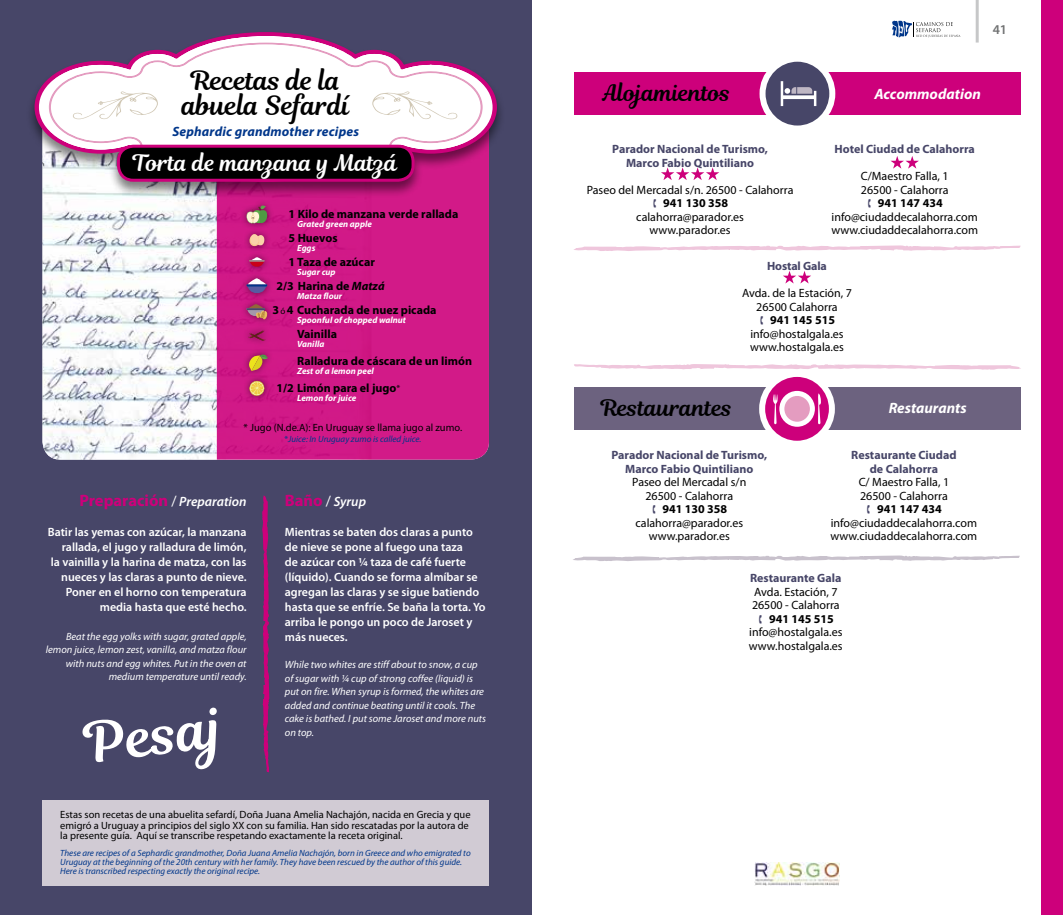
<style>
.page{position:relative;width:1063px;height:915px;background:#fff}
.page>*{position:absolute;margin:0;border:0;box-sizing:border-box;transform-origin:0 0}
.t1{font:26.25px/25.5px "Magnolia Script";color:#000;text-align:center}
.t2{font:22.5px "Magnolia Script";color:#000}
.t3{font:22.5px "Magnolia Script";color:#fff}
.t4{font:700 16.5px "Myriad Pro";color:#cd007b}
.t5{font:italic 700 15px "Myriad Pro";color:#fff}
.t6{font:italic 700 13.5px "Myriad Pro";letter-spacing:.01em;color:#00368a}
.t7{font:italic 600 13.5px "Myriad Pro";color:#fff}
.t8{font:600 13.5px "Myriad Pro";color:#707172}
.t9{font:12px/13.5px "Myriad Pro";color:#000}
.t10{font:600 12px/15px "Myriad Pro";color:#fff}
.t11{font:700 12px "Myriad Pro";color:#000}
.t12{font:700 12px/13.5px "Myriad Pro";color:#474668;text-align:center}
.t13{font:italic 10.5px/13.5px "Myriad Pro";color:#fff}
.t14{font:10.5px/10.5px "Myriad Pro";color:#000}
.t15{font:italic 9px/9px "Myriad Pro";color:#00368a}
.t16{font:italic 700 9px "Myriad Pro";color:#fff}
.s1{font-style:italic}
.s2{font-weight:400;font-size:9px}
.s3{font-style:normal}
.s4{font-weight:400;font-size:15px;color:#fff}
.s5{font-weight:600;font-style:italic;font-size:13.5px;color:#fff}
.s6{font-weight:700;font-style:normal;font-size:16.5px;color:#cd007b}
.s7{font-weight:400;font-style:normal;font-size:15px}
</style>
<div class="page">
<div style="left:1042px;top:0;width:21px;height:914px;background:#cd007b"></div>
<hr style="left:976px;top:0;width:3px;height:43px;background:#c6c7c8">
<svg style="left:892px;top:21px;width:69px;height:17px"></svg>
<div style="left:0;top:0;width:531px;height:914px;background:#474668"></div>
<div style="left:43px;top:799px;width:446px;height:85px;background:#d1cbd4"></div>
<img style="left:43px;top:199px;width:174px;height:260px">
<div style="left:217px;top:199px;width:272px;height:260px;background:#d21a88"></div>
<svg style="left:262px;top:495px;width:8px;height:277px"></svg>
<div style="left:26px;top:31px;width:480px;height:168px;background:#000;opacity:.5"></div>
<svg style="left:33px;top:31px;width:465px;height:152px"></svg>
<svg style="left:35px;top:33px;width:461px;height:147px"></svg>
<svg style="left:48px;top:42px;width:435px;height:130px;background:#e1d0de"></svg>
<svg style="left:372px;top:91px;width:86px;height:28px;background:#faf9f7"></svg>
<svg style="left:72px;top:91px;width:86px;height:28px;background:#faf9f7"></svg>
<div style="left:118px;top:146px;width:295px;height:34px;background:#000;border-radius:15px"></div>
<div style="left:117px;top:145px;width:298px;height:37px;border:3px solid #cd007b;border-radius:15px"></div>
<div style="left:240px;top:271px;width:34px;height:29px;background:#000;opacity:.5"></div>
<svg style="left:247px;top:277px;width:20px;height:16px"></svg>
<div style="left:242px;top:250px;width:30px;height:23px;background:#000;opacity:.5"></div>
<svg style="left:249px;top:257px;width:16px;height:9px"></svg>
<div style="left:240px;top:297px;width:34px;height:29px;background:#000;opacity:.5"></div>
<svg style="left:247px;top:303px;width:20px;height:16px"></svg>
<div style="left:242px;top:348px;width:32px;height:29px;background:#000;opacity:.5"></div>
<svg style="left:247px;top:352px;width:21px;height:19px"></svg>
<div style="left:243px;top:374px;width:28px;height:28px;background:#000;opacity:.5"></div>
<svg style="left:248px;top:380px;width:17px;height:16px"></svg>
<div style="left:240px;top:199px;width:34px;height:31px;background:#000;opacity:.5"></div>
<svg style="left:246px;top:205px;width:22px;height:19px"></svg>
<svg style="left:82px;top:707px;width:135px;height:62px"></svg>
<div style="left:242px;top:324px;width:29px;height:23px;background:#ce1886"></div>
<svg style="left:248px;top:330px;width:17px;height:11px"></svg>
<div style="left:243px;top:227px;width:28px;height:26px;background:#000;opacity:.5"></div>
<svg style="left:249px;top:234px;width:15px;height:12px"></svg>
<div style="left:574px;top:72px;width:447px;height:43px;background:#cd007b"></div>
<div style="left:574px;top:387px;width:446px;height:43px;background:#6c627f"></div>
<div style="left:763px;top:59px;width:69px;height:69px;background:#474668;border-radius:50%"></div>
<div style="left:760px;top:56px;width:75px;height:75px;border:6px solid #fff;border-radius:50%"></div>
<svg style="left:781px;top:81px;width:35px;height:25px"></svg>
<svg style="left:762px;top:374px;width:70px;height:69px;background:#d4268e"></svg>
<div style="left:759px;top:371px;width:76px;height:75px;border:6px solid #fff;border-radius:50%"></div>
<div style="left:779px;top:391px;width:36px;height:35px;background:#fff;border-radius:50%"></div>
<div style="left:784px;top:396px;width:26px;height:25px;background:#e49cc0;border-radius:50%"></div>
<svg style="left:818px;top:393px;width:3px;height:31px"></svg>
<svg style="left:773px;top:394px;width:5px;height:30px"></svg>
<svg style="left:573px;top:555px;width:447px;height:6px"></svg>
<svg style="left:783px;top:271px;width:28px;height:12px"></svg>
<svg style="left:661px;top:167px;width:58px;height:13px"></svg>
<svg style="left:891px;top:156px;width:28px;height:12px"></svg>
<svg style="left:574px;top:245px;width:447px;height:6px"></svg>
<svg style="left:574px;top:364px;width:447px;height:6px"></svg>
<img style="left:755px;top:862px;width:85px;height:22px">
<h1 class="t1" style="left:182px;top:67px;width:169px">Recetas de la abuela Sefardí</h1>
<p class="t6" style="left:172px;top:123px;width:188px">Sephardic grandmother recipes</p>
<h2 class="t3" style="left:133px;top:146px;width:266px">Torta de manzana y Matzá</h2>
<p class="t11" style="left:289px;top:206px;width:171px">1 Kilo de manzana verde rallada</p>
<p class="t16" style="left:297px;top:218px;width:76px">Grated green apple</p>
<p class="t11" style="left:289px;top:230px;width:50px">5 Huevos</p>
<p class="t16" style="left:297px;top:242px;width:20px">Eggs</p>
<p class="t11" style="left:289px;top:254px;width:88px">1 Taza de azúcar</p>
<p class="t16" style="left:297px;top:266px;width:40px">Sugar cup</p>
<p class="t11" style="left:277px;top:278px;width:110px">2/3 Harina de <span class="s1">Matzá</span></p>
<p class="t16" style="left:297px;top:290px;width:46px">Matza flour</p>
<p class="t11" style="left:273px;top:302px;width:166px">3 <span class="s2">ó</span> 4 Cucharada de nuez picada</p>
<p class="t16" style="left:297px;top:314px;width:110px">Spoonful of chopped walnut</p>
<p class="t11" style="left:297px;top:326px;width:42px">Vainilla</p>
<p class="t16" style="left:297px;top:338px;width:29px">Vanilla</p>
<p class="t11" style="left:297px;top:353px;width:176px">Ralladura de cáscara de un limón</p>
<p class="t16" style="left:297px;top:365px;width:78px">Zest of a lemon peel</p>
<p class="t11" style="left:277px;top:380px;width:125px">1/2 Limón para el jugo<span class="s2">*</span></p>
<p class="t16" style="left:297px;top:392px;width:61px">Lemon for juice</p>
<p class="t14" style="left:244px;top:422px;width:220px">* Jugo (N.de.A): En Uruguay se llama jugo al zumo.</p>
<p class="t15" style="left:284px;top:434px;width:139px"><span class="s3">*</span>Juice: In Uruguay zumo is called juice.</p>
<h3 class="t4" style="left:79px;top:489px;width:169px">Preparación <span class="s4">/</span> <span class="s5">Preparation</span></h3>
<p class="t10" style="left:48px;top:524px;width:200px;text-align:right">Batir las yemas con azúcar, la manzana rallada, el jugo y ralladura de limón,<br>la vainilla y la harina de matza, con las nueces y las claras a punto de nieve.<br>Poner en el horno con temperatura media hasta que esté hecho.</p>
<p class="t13" style="left:46px;top:629px;width:202px;text-align:right">Beat the egg yolks with sugar, grated apple, lemon juice, lemon zest, vanilla, and matza flour with nuts and egg whites. Put in the oven at medium temperature until ready.</p>
<p class="t7" style="left:285px;top:492px;width:83px"><span class="s6">Baño</span> <span class="s7">/</span> Syrup</p>
<p class="t10" style="left:285px;top:524px;width:202px">Mientras se baten dos claras a punto de nieve se pone al fuego una taza<br>de azúcar con ¼ taza de café fuerte (líquido). Cuando se forma almíbar se agregan las claras y se sigue batiendo hasta que se enfríe. Se baña la torta. Yo arriba le pongo un poco de Jaroset y más nueces.</p>
<p class="t13" style="left:285px;top:657px;width:203px">While two whites are stiff about to snow, a cup of sugar with ¼ cup of strong coffee (liquid) is put on fire. When syrup is formed, the whites are added and continue beating until it cools. The cake is bathed. I put some Jaroset and more nuts on top.</p>
<p class="t14" style="left:60px;top:808px;width:412px">Estas son recetas de una abuelita sefardí, Doña Juana Amelia Nachajón, nacida en Grecia y que emigró a Uruguay a principios del siglo XX con su familia. Han sido rescatadas por la autora de la presente guía. Aquí se transcribe respetando exactamente la receta original.</p>
<p class="t15" style="left:60px;top:847px;width:412px">These are recipes of a Sephardic grandmother, Doña Juana Amelia Nachajón, born in Greece and who emigrated to<br>Uruguay at the beginning of the 20th century with her family. They have been rescued by the author of this guide.<br>Here is transcribed respecting exactly the original recipe.</p>
<p class="t8" style="left:993px;top:21px;width:16px">41</p>
<h2 class="t2" style="left:603px;top:76px;width:129px">Alojamientos</h2>
<p class="t5" style="left:874px;top:84px;width:108px">Accommodation</p>
<p class="t12" style="left:612px;top:142px;width:157px">Parador Nacional de Turismo,<br>Marco Fabio Quintiliano</p>
<p class="t9" style="left:587px;top:183px;width:208px">Paseo del Mercadal s/n. 26500 - Calahorra</p>
<p class="t11" style="left:663px;top:195px;width:66px">941 130 358</p>
<p class="t9" style="left:636px;top:210px;width:109px;text-align:center">calahorra@parador.es www.parador.es</p>
<p class="t12" style="left:835px;top:142px;width:142px">Hotel Ciudad de Calahorra</p>
<p class="t9" style="left:861px;top:169px;width:89px">C/Maestro Falla, 1<br>26500 - Calahorra</p>
<p class="t11" style="left:878px;top:195px;width:66px">941 147 434</p>
<p class="t9" style="left:831px;top:210px;width:148px">info@ciudaddecalahorra.com www.ciudaddecalahorra.com</p>
<p class="t12" style="left:767px;top:259px;width:61px">Hostal Gala</p>
<p class="t9" style="left:742px;top:286px;width:111px;text-align:center">Avda. de la Estación, 7<br>26500 Calahorra</p>
<p class="t11" style="left:770px;top:312px;width:66px">941 145 515</p>
<p class="t9" style="left:750px;top:326px;width:95px">info@hostalgala.es www.hostalgala.es</p>
<h2 class="t2" style="left:601px;top:391px;width:133px">Restaurantes</h2>
<p class="t5" style="left:889px;top:398px;width:79px">Restaurants</p>
<p class="t12" style="left:612px;top:448px;width:157px">Parador Nacional de Turismo,<br>Marco Fabio Quintiliano</p>
<p class="t9" style="left:632px;top:475px;width:116px;text-align:center">Paseo del Mercadal s/n<br>26500 - Calahorra</p>
<p class="t11" style="left:662px;top:501px;width:66px">941 130 358</p>
<p class="t9" style="left:636px;top:516px;width:109px;text-align:center">calahorra@parador.es www.parador.es</p>
<p class="t12" style="left:851px;top:448px;width:107px">Restaurante Ciudad de Calahorra</p>
<p class="t9" style="left:859px;top:475px;width:92px">C/ Maestro Falla, 1<br>26500 - Calahorra</p>
<p class="t11" style="left:877px;top:501px;width:66px">941 147 434</p>
<p class="t9" style="left:831px;top:516px;width:148px">info@ciudaddecalahorra.com www.ciudaddecalahorra.com</p>
<p class="t12" style="left:750px;top:570px;width:93px">Restaurante Gala</p>
<p class="t9" style="left:752px;top:584px;width:89px">Avda. Estación, 7<br>26500 - Calahorra</p>
<p class="t11" style="left:769px;top:610px;width:66px">941 145 515</p>
<p class="t9" style="left:749px;top:625px;width:95px">info@hostalgala.es www.hostalgala.es</p>
</div>
